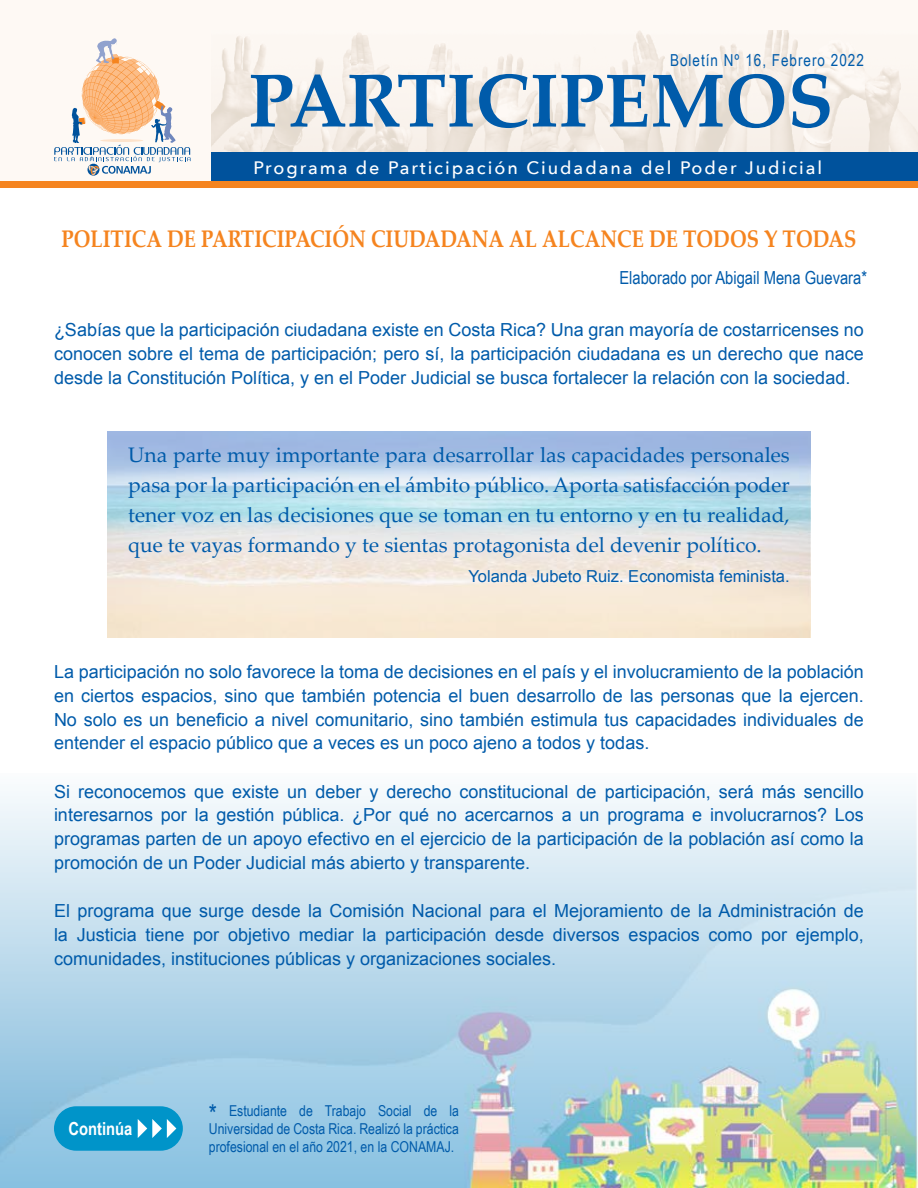
<style>
.page{position:relative;width:918px;height:1188px;background:#fff}
.page>*{position:absolute;margin:0;border:0;box-sizing:border-box;transform-origin:0 0}
.t1{font:700 75px "Palatino Linotype";color:#005baa}
.t2{font:700 24px "Palatino Linotype";color:#f5841f;scale:.84 1}
.t3{font:21px/30px "Palatino Linotype";color:#005baa;text-align:justify}
.t4{font:18px/24px "Arial";color:#005baa;text-align:justify}
.t5{font:500 18px "Avenir Next";letter-spacing:.11em;color:#fff}
.t6{font:18px "Arial Narrow";color:#005baa}
.t7{font:700 18px "Arial Narrow";color:#fff}
.t8{font:16.5px "Arial";color:#005baa}
.t9{font:16.5px "Arial Narrow";letter-spacing:.06em;color:#005baa}
.t10{font:15px/18px "Arial Narrow";color:#005baa;text-align:justify}
.s1{font-size:25.5px}
</style>
<div class="page">
<img style="left:0;top:793px;width:918px;height:394px">
<div style="left:0;top:0;width:918px;height:181px;background:#fef9f4"></div>
<img style="left:212px;top:31px;width:706px;height:121px">
<svg style="left:54px;top:38px;width:137px;height:137px"></svg>
<div style="left:212px;top:152px;width:706px;height:32px;background:#00529c"></div>
<div style="left:0;top:181px;width:918px;height:7px;background:#f5841f"></div>
<div style="left:54px;top:1106px;width:129px;height:45px;background:#0094c9;border-radius:22px"></div>
<svg style="left:138px;top:1119px;width:38px;height:19px"></svg>
<p class="t9" style="left:670px;top:48px;width:195px">Boletín Nº 16, Febrero 2022</p>
<h1 class="t1" style="left:249px;top:48px;width:586px">PARTICIPEMOS</h1>
<p class="t5" style="left:253px;top:153px;width:570px">Programa de Participación Ciudadana del Poder Judicial</p>
<h2 class="t2" style="left:61px;top:222px;width:948px">POLITICA DE PARTICIPACIÓN CIUDADANA AL ALCANCE DE TODOS Y TODAS</h2>
<p class="t6" style="left:619px;top:264px;width:249px">Elaborado por Abigail Mena Guevara*</p>
<p class="t4" style="left:54px;top:317px;width:811px">¿Sabías que la participación ciudadana existe en Costa Rica? Una gran mayoría de costarricenses no conocen sobre el tema de participación; pero sí, la participación ciudadana es un derecho que nace desde la Constitución Política, y en el Poder Judicial se busca fortalecer la relación con la sociedad.</p>
<p class="t3" style="left:128px;top:439px;width:663px">Una parte muy importante para desarrollar las capacidades personales pasa por la participación en el ámbito público. Aporta satisfacción poder tener voz en las decisiones que se toman en tu entorno y en tu realidad, que te vayas formando y te sientas protagonista del devenir político.</p>
<p class="t8" style="left:468px;top:565px;width:323px">Yolanda Jubeto Ruiz. Economista feminista.</p>
<p class="t4" style="left:54px;top:659px;width:811px">La participación no solo favorece la toma de decisiones en el país y el involucramiento de la población en ciertos espacios, sino que también potencia el buen desarrollo de las personas que la ejercen.<br>No solo es un beneficio a nivel comunitario, sino también estimula tus capacidades individuales de entender el espacio público que a veces es un poco ajeno a todos y todas.</p>
<p class="t4" style="left:54px;top:779px;width:811px">Si reconocemos que existe un deber y derecho constitucional de participación, será más sencillo interesarnos por la gestión pública. ¿Por qué no acercarnos a un programa e involucrarnos? Los programas parten de un apoyo efectivo en el ejercicio de la participación de la población así como la promoción de un Poder Judicial más abierto y transparente.</p>
<p class="t4" style="left:54px;top:899px;width:811px">El programa que surge desde la Comisión Nacional para el Mejoramiento de la Administración de la Justicia tiene por objetivo mediar la participación desde diversos espacios como por ejemplo, comunidades, instituciones públicas y organizaciones sociales.</p>
<p class="t7" style="left:69px;top:1115px;width:65px">Continúa</p>
<p class="t10" style="left:209px;top:1101px;width:252px"><span class="s1">*</span> Estudiante de Trabajo Social de la Universidad de Costa Rica. Realizó la práctica profesional en el año 2021, en la CONAMAJ.</p>
</div>
